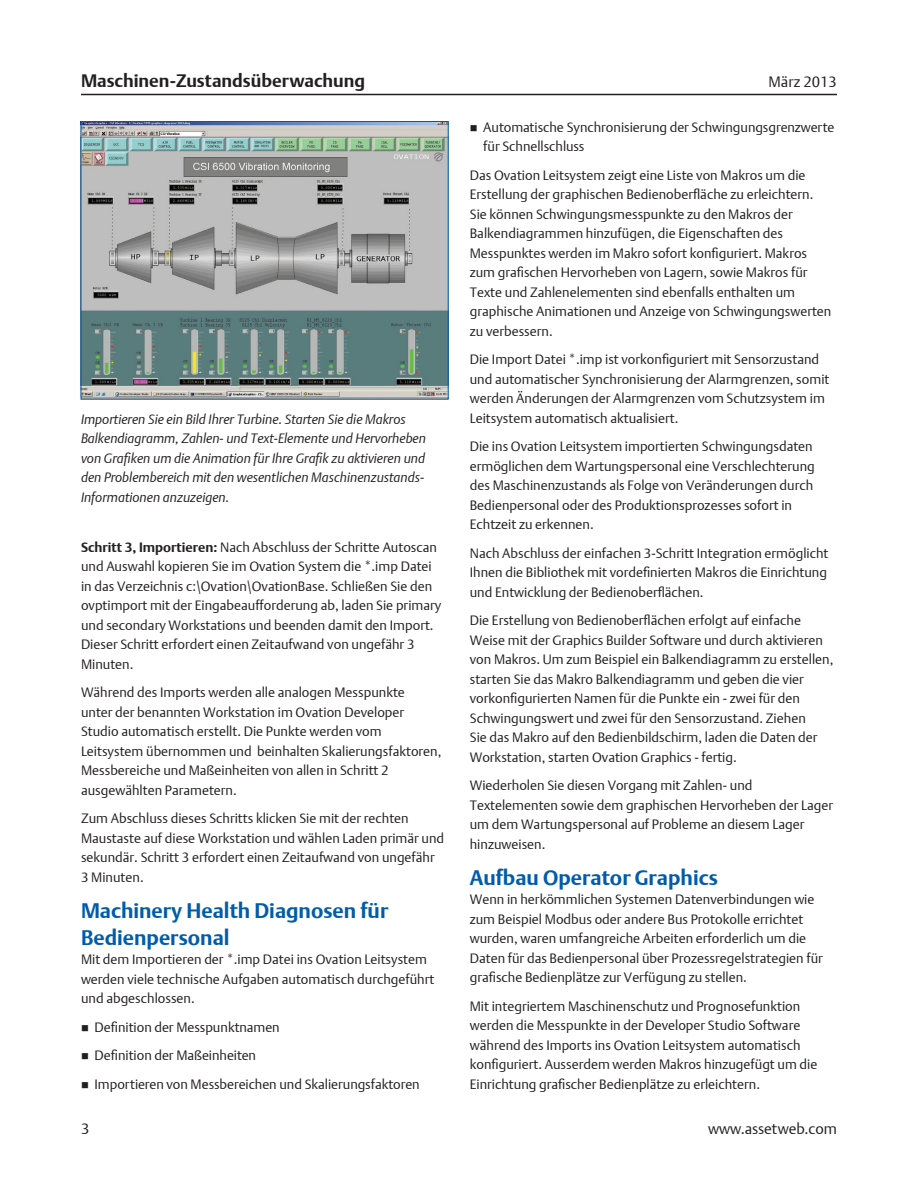
<style>
.page{position:relative;width:918px;height:1188px;background:#fff}
.page>*{position:absolute;margin:0;border:0;box-sizing:border-box;transform-origin:0 0}
.Subhead_1{font:700 21px/27px "DTL Argo T";color:#015caa}
.t1{font:700 18px "DTL Argo T";color:#231f20}
.t2{font:15px "DTL Argo T Light";color:#231f20}
.Data_Sheet_Body_-_20{font:13.5px/19.5px "DTL Argo T Light";color:#231f20}
.photo_caption{font:italic 13.5px/19.5px "DTL Argo T Light";color:#231f20}
.s1{font-family:"DTL Argo T";font-weight:700}
</style>
<div class="page">
<hr style="left:81px;top:94px;width:756px;height:1px;background:#231f20">
<img style="left:83px;top:123px;width:364px;height:274px">
<div style="left:81px;top:121px;width:368px;height:279px;border:1px solid #015caa"></div>
<h2 class="t1" style="left:81px;top:70px;width:286px">Maschinen-Zustandsüberwachung</h2>
<p class="t2" style="left:768px;top:73px;width:70px">März 2013</p>
<p class="photo_caption" style="left:81px;top:409px;width:347px">Importieren Sie ein Bild Ihrer Turbine. Starten Sie die Makros Balkendiagramm, Zahlen- und Text-Elemente und Hervorheben von Grafiken um die Animation für Ihre Grafik zu aktivieren und den Problembereich mit den wesentlichen Maschinenzustands-Informationen anzuzeigen.</p>
<p class="Data_Sheet_Body_-_20" style="left:81px;top:537px;width:362px"><span class="s1">Schritt 3, Importieren:</span> Nach Abschluss der Schritte Autoscan und Auswahl kopieren Sie im Ovation System die *.imp Datei in das Verzeichnis c:\Ovation\OvationBase. Schließen Sie den ovptimport mit der Eingabeaufforderung ab, laden Sie primary und secondary Workstations und beenden damit den Import.<br>Dieser Schritt erfordert einen Zeitaufwand von ungefähr 3<br>Minuten.</p>
<p class="Data_Sheet_Body_-_20" style="left:81px;top:683px;width:362px">Während des Imports werden alle analogen Messpunkte<br>unter der benannten Workstation im Ovation Developer Studio automatisch erstellt. Die Punkte werden vom Leitsystem übernommen und beinhalten Skalierungsfaktoren, Messbereiche und Maßeinheiten von allen in Schritt 2 ausgewählten Parametern.</p>
<p class="Data_Sheet_Body_-_20" style="left:81px;top:809px;width:365px">Zum Abschluss dieses Schritts klicken Sie mit der rechten Maustaste auf diese Workstation und wählen Laden primär und sekundär. Schritt 3 erfordert einen Zeitaufwand von ungefähr 3 Minuten.</p>
<p class="Subhead_1" style="left:81px;top:897px;width:309px">Machinery Health Diagnosen für<br>Bedienpersonal</p>
<p class="Data_Sheet_Body_-_20" style="left:81px;top:950px;width:355px">Mit dem Importieren der *.imp Datei ins Ovation Leitsystem werden viele technische Aufgaben automatisch durchgeführt und abgeschlossen.</p>
<p class="Data_Sheet_Body_-_20" style="left:94px;top:1017px;width:187px">Definition der Messpunktnamen</p>
<p class="Data_Sheet_Body_-_20" style="left:94px;top:1046px;width:163px">Definition der Maßeinheiten</p>
<p class="Data_Sheet_Body_-_20" style="left:94px;top:1074px;width:327px">Importieren von Messbereichen und Skalierungsfaktoren</p>
<p class="Data_Sheet_Body_-_20" style="left:483px;top:117px;width:353px">Automatische Synchronisierung der Schwingungsgrenzwerte für Schnellschluss</p>
<p class="Data_Sheet_Body_-_20" style="left:470px;top:165px;width:363px">Das Ovation Leitsystem zeigt eine Liste von Makros um die Erstellung der graphischen Bedienoberfläche zu erleichtern.<br>Sie können Schwingungsmesspunkte zu den Makros der Balkendiagrammen hinzufügen, die Eigenschaften des Messpunktes werden im Makro sofort konfiguriert. Makros zum grafischen Hervorheben von Lagern, sowie Makros für Texte und Zahlenelementen sind ebenfalls enthalten um graphische Animationen und Anzeige von Schwingungswerten zu verbessern.</p>
<p class="Data_Sheet_Body_-_20" style="left:470px;top:350px;width:361px">Die Import Datei *.imp ist vorkonfiguriert mit Sensorzustand und automatischer Synchronisierung der Alarmgrenzen, somit werden Änderungen der Alarmgrenzen vom Schutzsystem im Leitsystem automatisch aktualisiert.</p>
<p class="Data_Sheet_Body_-_20" style="left:470px;top:437px;width:347px">Die ins Ovation Leitsystem importierten Schwingungsdaten ermöglichen dem Wartungspersonal eine Verschlechterung des Maschinenzustands als Folge von Veränderungen durch Bedienpersonal oder des Produktionsprozesses sofort in Echtzeit zu erkennen.</p>
<p class="Data_Sheet_Body_-_20" style="left:470px;top:543px;width:360px;text-align:justify">Nach Abschluss der einfachen 3-Schritt Integration ermöglicht Ihnen die Bibliothek mit vordefinierten Makros die Einrichtung und Entwicklung der Bedienoberflächen.</p>
<p class="Data_Sheet_Body_-_20" style="left:470px;top:611px;width:365px">Die Erstellung von Bedienoberflächen erfolgt auf einfache Weise mit der Graphics Builder Software und durch aktivieren von Makros. Um zum Beispiel ein Balkendiagramm zu erstellen, starten Sie das Makro Balkendiagramm und geben die vier vorkonfigurierten Namen für die Punkte ein - zwei für den Schwingungswert und zwei für den Sensorzustand. Ziehen<br>Sie das Makro auf den Bedienbildschirm, laden die Daten der Workstation, starten Ovation Graphics - fertig.</p>
<p class="Data_Sheet_Body_-_20" style="left:470px;top:776px;width:365px">Wiederholen Sie diesen Vorgang mit Zahlen- und Textelementen sowie dem graphischen Hervorheben der Lager um dem Wartungspersonal auf Probleme an diesem Lager hinzuweisen.</p>
<p class="Subhead_1" style="left:470px;top:864px;width:250px">Aufbau Operator Graphics</p>
<p class="Data_Sheet_Body_-_20" style="left:470px;top:890px;width:355px">Wenn in herkömmlichen Systemen Datenverbindungen wie zum Beispiel Modbus oder andere Bus Protokolle errichtet wurden, waren umfangreiche Arbeiten erforderlich um die Daten für das Bedienpersonal über Prozessregelstrategien für grafische Bedienplätze zur Verfügung zu stellen.</p>
<p class="Data_Sheet_Body_-_20" style="left:470px;top:996px;width:349px">Mit integriertem Maschinenschutz und Prognosefunktion werden die Messpunkte in der Developer Studio Software während des Imports ins Ovation Leitsystem automatisch konfiguriert. Ausserdem werden Makros hinzugefügt um die Einrichtung grafischer Bedienplätze zu erleichtern.</p>
<p class="t2" style="left:81px;top:1120px;width:10px">3</p>
<p class="t2" style="left:708px;top:1120px;width:130px">www.assetweb.com</p>
</div>
